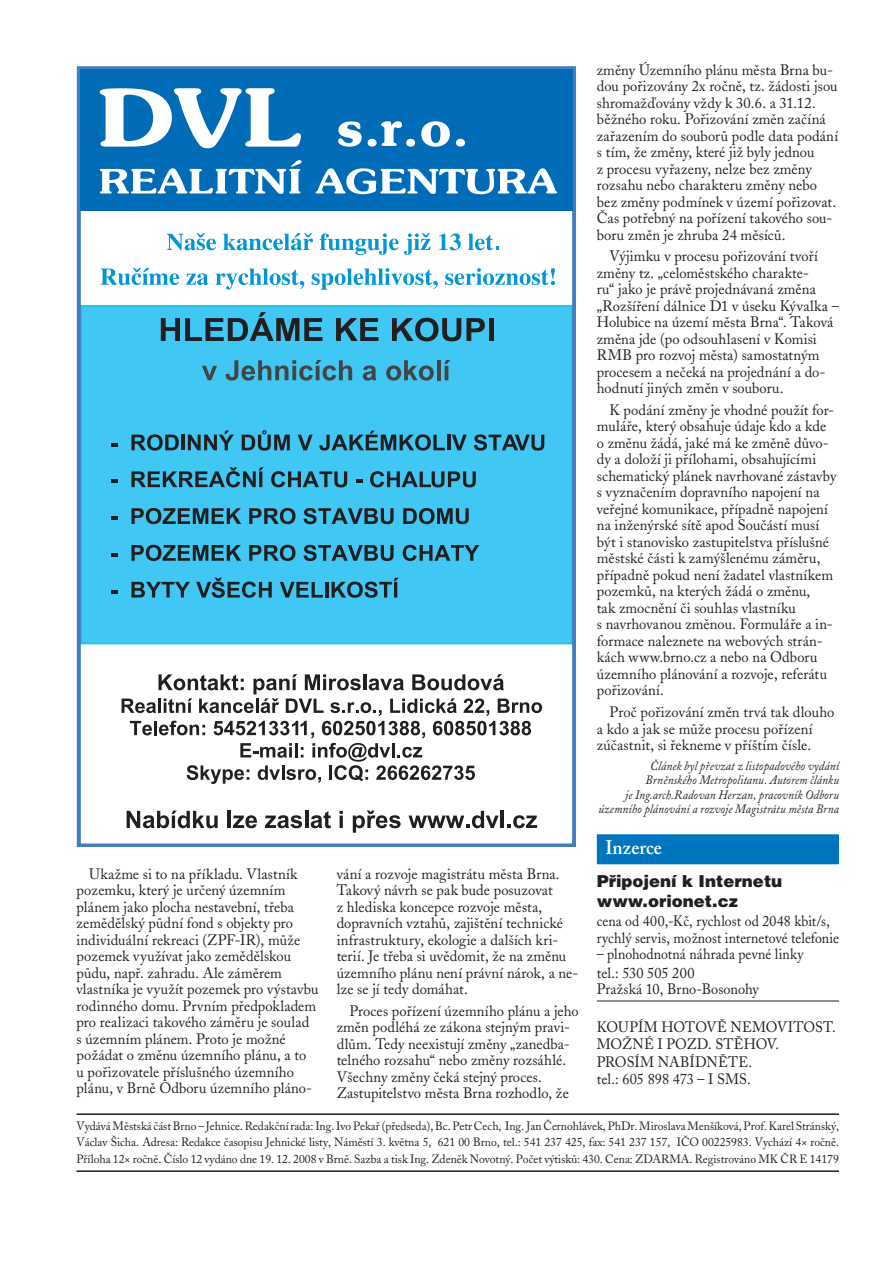
<style>
.page{position:relative;width:893px;height:1263px;background:#fff}
.page>*{position:absolute;margin:0;border:0;box-sizing:border-box;transform-origin:0 0}
.Inzerce{font:600 19.5px "Adobe Caslon CE";letter-spacing:.005em;color:#fff;scale:.95 1}
.t1{font:900 16.5px "Switzerland";color:#231f20}
.BODY_Left{font:15px/16.5px "Adobe Caslon CE";letter-spacing:.005em;color:#231f20}
.BODY_Left-2{font:15px/16.5px "Adobe Caslon CE";letter-spacing:.005em;color:#231f20;scale:.92 1}
.BODY_Left-3{font:15px/16.5px "Adobe Caslon CE";letter-spacing:.005em;color:#231f20;scale:.95 1}
.linka_pod{font:15px "Adobe Caslon CE";color:#231f20;scale:.95 1}
.AUTOR{font:italic 12.75px/14px "Adobe Caslon CE";letter-spacing:.01em;color:#231f20;text-align:right;scale:.9 1}
.Tiraz_38{font:12px/16.5px "Adobe Caslon CE";color:#231f20;text-align:justify}
</style>
<div class="page">
<svg style="left:77px;top:66px;width:499px;height:780px"></svg>
<div style="left:80px;top:69px;width:492px;height:142px;background:#006bb6"></div>
<svg style="left:100px;top:88px;width:201px;height:60px"></svg>
<svg style="left:338px;top:121px;width:24px;height:26px"></svg>
<svg style="left:368px;top:121px;width:47px;height:26px"></svg>
<svg style="left:421px;top:121px;width:29px;height:26px"></svg>
<svg style="left:456px;top:139px;width:9px;height:8px"></svg>
<svg style="left:100px;top:160px;width:201px;height:34px"></svg>
<svg style="left:316px;top:168px;width:241px;height:26px"></svg>
<svg style="left:161px;top:312px;width:162px;height:29px;background:#3484a0"></svg>
<svg style="left:336px;top:318px;width:42px;height:23px"></svg>
<svg style="left:392px;top:318px;width:93px;height:23px;background:#32778f"></svg>
<div style="left:489px;top:318px;width:5px;height:23px;background:#231f20"></div>
<svg style="left:202px;top:366px;width:15px;height:14px"></svg>
<svg style="left:226px;top:360px;width:126px;height:21px;background:#4194b0"></svg>
<svg style="left:363px;top:365px;width:13px;height:16px"></svg>
<svg style="left:386px;top:360px;width:48px;height:21px"></svg>
<hr style="left:437px;top:360px;width:4px;height:20px;background:#454444">
<svg style="left:444px;top:360px;width:6px;height:20px"></svg>
<svg style="left:111px;top:443px;width:6px;height:3px"></svg>
<svg style="left:131px;top:434px;width:48px;height:17px"></svg>
<hr style="left:181px;top:435px;width:4px;height:15px;background:#231f20">
<svg style="left:188px;top:430px;width:46px;height:20px"></svg>
<svg style="left:242px;top:430px;width:48px;height:21px"></svg>
<svg style="left:298px;top:435px;width:15px;height:15px"></svg>
<svg style="left:319px;top:430px;width:126px;height:21px;background:#358ba9"></svg>
<hr style="left:447px;top:435px;width:3px;height:15px;background:#231f20">
<svg style="left:452px;top:435px;width:15px;height:15px"></svg>
<svg style="left:474px;top:434px;width:70px;height:17px"></svg>
<svg style="left:111px;top:480px;width:6px;height:3px"></svg>
<svg style="left:131px;top:467px;width:133px;height:20px;background:#3484a0"></svg>
<svg style="left:271px;top:471px;width:76px;height:16px"></svg>
<svg style="left:357px;top:480px;width:6px;height:3px"></svg>
<svg style="left:370px;top:471px;width:106px;height:16px;background:#337e98"></svg>
<svg style="left:111px;top:517px;width:6px;height:3px"></svg>
<svg style="left:131px;top:508px;width:110px;height:16px;background:#317289"></svg>
<svg style="left:249px;top:508px;width:47px;height:16px"></svg>
<svg style="left:303px;top:508px;width:91px;height:16px"></svg>
<svg style="left:403px;top:508px;width:66px;height:16px"></svg>
<svg style="left:111px;top:553px;width:6px;height:3px"></svg>
<svg style="left:131px;top:545px;width:110px;height:16px;background:#317289"></svg>
<svg style="left:249px;top:545px;width:47px;height:16px"></svg>
<svg style="left:303px;top:545px;width:91px;height:16px"></svg>
<svg style="left:403px;top:545px;width:76px;height:16px"></svg>
<svg style="left:111px;top:590px;width:6px;height:3px"></svg>
<svg style="left:131px;top:582px;width:59px;height:15px"></svg>
<svg style="left:196px;top:578px;width:76px;height:20px;background:#3487a3"></svg>
<svg style="left:280px;top:582px;width:43px;height:15px"></svg>
<hr style="left:325px;top:582px;width:3px;height:15px;background:#231f20">
<svg style="left:332px;top:578px;width:67px;height:20px"></svg>
<svg style="left:122px;top:674px;width:420px;height:110px"></svg>
<svg style="left:127px;top:810px;width:91px;height:18px"></svg>
<hr style="left:228px;top:811px;width:3px;height:17px;background:#231f20">
<svg style="left:233px;top:815px;width:24px;height:13px"></svg>
<svg style="left:265px;top:815px;width:37px;height:13px"></svg>
<hr style="left:305px;top:811px;width:3px;height:17px;background:#231f20">
<svg style="left:311px;top:811px;width:20px;height:17px"></svg>
<svg style="left:340px;top:811px;width:3px;height:17px"></svg>
<svg style="left:353px;top:810px;width:48px;height:23px"></svg>
<svg style="left:408px;top:811px;width:91px;height:17px"></svg>
<hr style="left:501px;top:811px;width:3px;height:17px;background:#231f20">
<svg style="left:507px;top:815px;width:30px;height:13px"></svg>
<svg style="left:167px;top:233px;width:49px;height:17px"></svg>
<svg style="left:320px;top:233px;width:110px;height:22px"></svg>
<svg style="left:439px;top:233px;width:22px;height:17px"></svg>
<svg style="left:223px;top:233px;width:90px;height:17px"></svg>
<svg style="left:100px;top:268px;width:79px;height:17px"></svg>
<svg style="left:186px;top:273px;width:22px;height:12px"></svg>
<svg style="left:216px;top:268px;width:88px;height:22px"></svg>
<svg style="left:312px;top:268px;width:126px;height:22px"></svg>
<svg style="left:445px;top:268px;width:110px;height:17px"></svg>
<svg style="left:468px;top:234px;width:30px;height:16px"></svg>
<hr style="left:77px;top:1113px;width:762px;height:2px;background:#231f20">
<hr style="left:77px;top:1170px;width:762px;height:2px;background:#231f20">
<div style="left:597px;top:834px;width:242px;height:30px;background:#0075bf"></div>
<hr style="left:597px;top:1001px;width:242px;height:1px;background:#231f20">
<p class="BODY_Left" style="left:77px;top:865px;width:243px;text-indent:13px">Ukažme si to na příkladu. Vlastník pozemku, který je určený územním plánem jako plocha nestavební, třeba zemědělský půdní fond s objekty pro individuální rekreaci (ZPF-IR), může pozemek využívat jako zemědělskou půdu, např. zahradu. Ale záměrem vlastníka je využít pozemek pro výstavbu rodinného domu. Prvním předpokladem pro realizaci takového záměru je soulad<br>s územním plánem. Proto je možné požádat o změnu územního plánu, a to<br>u pořizovatele příslušného územního plánu, v Brně Odboru územního pláno-</p>
<p class="BODY_Left" style="left:337px;top:865px;width:243px">vání a rozvoje magistrátu města Brna.<br>Takový návrh se pak bude posuzovat<br>z hlediska koncepce rozvoje města, dopravních vztahů, zajištění technické infrastruktury, ekologie a dalších kri&shy;terií. Je třeba si uvědomit, že na změnu územního plánu není právní nárok, a ne&shy;lze se jí tedy domáhat.</p>
<p class="BODY_Left" style="left:337px;top:1002px;width:244px;text-indent:13px">Proces pořízení územního plánu a jeho změn podléhá ze zákona stejným pravi&shy;dlům. Tedy neexistují změny „zanedba&shy;telného rozsahu“ nebo změny rozsáhlé.<br>Všechny změny čeká stejný proces.<br>Zastupitelstvo města Brna rozhodlo, že</p>
<p class="BODY_Left" style="left:597px;top:62px;width:243px">změny Územního plánu města Brna bu&shy;dou pořizovány 2x ročně, tz. žádosti jsou shromažďovány vždy k 30.6. a 31.12. běžného roku. Pořizování změn začíná zařazením do souborů podle data podání s tím, že změny, které již byly jednou<br>z procesu vyřazeny, nelze bez změny rozsahu nebo charakteru změny nebo bez změny podmínek v území pořizovat.<br>Čas potřebný na pořízení takového sou&shy;boru změn je zhruba 24 měsíců.</p>
<p class="BODY_Left" style="left:597px;top:248px;width:244px;text-indent:13px">Výjimku v procesu pořizování tvoří změny tz. „celoměstského charakte-<br>ru“ jako je právě projednávaná změna „Rozšíření dálnice D1 v úseku Kývalka – Holubice na území města Brna“. Taková změna jde (po odsouhlasení v Komisi RMB pro rozvoj města) samostatným procesem a nečeká na projednání a do&shy;hodnutí jiných změn v souboru.</p>
<p class="BODY_Left" style="left:597px;top:402px;width:241px;text-indent:13px">K podání změny je vhodné použít for&shy;muláře, který obsahuje údaje kdo a kde o změnu žádá, jaké má ke změně důvo&shy;dy a doloží ji přílohami, obsahujícími schematický plánek navrhované zástavby s vyznačením dopravního napojení na veřejné komunikace, případně napojení na inženýrské sítě apod Součástí musí být i stanovisko zastupitelstva příslušné městské části k zamýšlenému záměru, případně pokud není žadatel vlastníkem pozemků, na kterých žádá o změnu,<br>tak zmocnění či souhlas vlastníku<br>s navrhovanou změnou. Formuláře a in&shy;formace naleznete na webových strán&shy;kách www.brno.cz a nebo na Odboru územního plánování a rozvoje, referátu pořizování.</p>
<p class="BODY_Left" style="left:597px;top:704px;width:239px;text-indent:13px">Proč pořizování změn trvá tak dlouho a kdo a jak se může procesu pořízení zúčastnit, si řekneme v příštím čísle.</p>
<p class="AUTOR" style="left:598px;top:759px;width:269px">Článek byl převzat z listopadového vydání Brněnského Metropolitanu. Autorem článku<br>je Ing.arch.Radovan Herzan, pracovník Odboru územního plánování a rozvoje Magistrátu města Brna</p>
<p class="Inzerce" style="left:605px;top:836px;width:61px">Inzerce</p>
<p class="t1" style="left:597px;top:871px;width:187px">Připojení k Internetu</p>
<p class="t1" style="left:597px;top:891px;width:143px">www.orionet.cz</p>
<p class="BODY_Left-2" style="left:597px;top:913px;width:265px">cena od 400,-Kč, rychlost od 2048 kbit/s, rychlý servis, možnost internetové telefonie</p>
<p class="BODY_Left-2" style="left:597px;top:946px;width:226px">– plnohodnotná náhrada pevné linky</p>
<p class="BODY_Left-3" style="left:597px;top:965px;width:104px">tel.: 530 505 200</p>
<p class="linka_pod" style="left:597px;top:980px;width:172px">Pražská 10, Brno-Bosonohy</p>
<p class="BODY_Left-3" style="left:597px;top:1019px;width:253px">KOUPÍM HOTOVĚ NEMOVITOST.<br>MOŽNÉ I POZD. STĚHOV.</p>
<p class="BODY_Left-3" style="left:597px;top:1054px;width:165px">PROSÍM NABÍDNĚTE. tel.: 605 898 473 – I SMS.</p>
<p class="Tiraz_38" style="left:77px;top:1117px;width:764px">Vydává Městská část Brno – Jehnice. Redakční rada: Ing. Ivo Pekař (předseda), Bc. Petr Cech, Ing. Jan Černohlávek, PhDr. Miroslava Menšíková, Prof. Karel Stránský, Václav Šicha. Adresa: Redakce časopisu Jehnické listy, Náměstí 3. května 5, 621 00 Brno, tel.: 541 237 425, fax: 541 237 157, IČO 00225983. Vychází 4× ročně.<br>Příloha 12× ročně. Číslo 12 vydáno dne 19. 12. 2008 v Brně. Sazba a tisk Ing. Zdeněk Novotný. Počet výtisků: 430. Cena: ZDARMA. Registrováno MK ČR E 14179</p>
</div>
